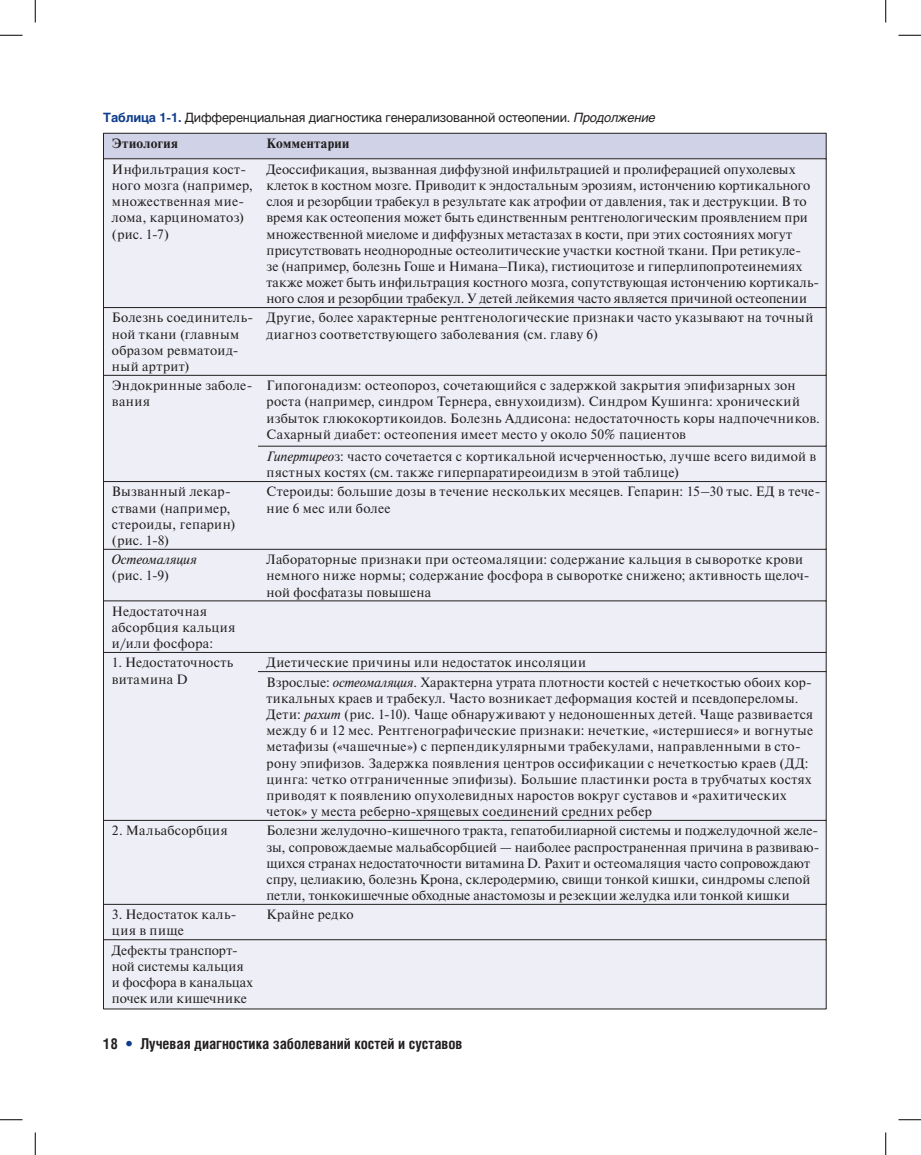
<style>
.page{position:relative;width:921px;height:1155px;background:#fff}
.page>*{position:absolute;margin:0;border:0;box-sizing:border-box;transform-origin:0 0}
.t1{font:700 15px "Helios Cond";color:#231f20}
.t2{font:13.5px/16.2px "Newton C";letter-spacing:.015em;color:#231f20}
.t3{font:700 13.5px "Newton C";letter-spacing:.02em;color:#231f20}
.t4{font:italic 13.5px "Newton C";letter-spacing:-.01em;color:#231f20}
.t5{font:12.75px "Helios";letter-spacing:-.01em;color:#231f20}
.s1{font-weight:700;color:#103d8c}
.s2{font-style:italic}
.s3{color:#103d8c}
</style>
<div class="page">
<div style="left:104px;top:159px;width:722px;height:850px;background:#edeef6"></div>
<div style="left:103px;top:133px;width:724px;height:26px;background:#d0d2e7"></div>
<hr style="left:103px;top:158px;width:155px;height:1px;background:#231f20">
<hr style="left:103px;top:159px;width:1px;height:148px;background:#231f20">
<hr style="left:258px;top:158px;width:568px;height:1px;background:#231f20">
<hr style="left:826px;top:159px;width:1px;height:148px;background:#231f20">
<hr style="left:103px;top:549px;width:723px;height:1px;background:#231f20">
<hr style="left:103px;top:939px;width:723px;height:1px;background:#231f20">
<hr style="left:103px;top:1009px;width:723px;height:1px;background:#231f20">
<hr style="left:103px;top:307px;width:155px;height:1px;background:#231f20">
<hr style="left:103px;top:308px;width:1px;height:67px;background:#231f20">
<hr style="left:258px;top:307px;width:568px;height:1px;background:#231f20">
<hr style="left:826px;top:308px;width:1px;height:67px;background:#231f20">
<hr style="left:103px;top:375px;width:155px;height:1px;background:#231f20">
<hr style="left:103px;top:375px;width:1px;height:71px;background:#231f20">
<hr style="left:103px;top:446px;width:1px;height:35px;background:#231f20">
<hr style="left:258px;top:375px;width:568px;height:1px;background:#231f20">
<hr style="left:826px;top:375px;width:1px;height:71px;background:#231f20">
<hr style="left:258px;top:446px;width:568px;height:1px;background:#231f20">
<hr style="left:826px;top:446px;width:1px;height:35px;background:#231f20">
<hr style="left:103px;top:481px;width:155px;height:1px;background:#231f20">
<hr style="left:103px;top:482px;width:1px;height:67px;background:#231f20">
<hr style="left:258px;top:481px;width:568px;height:1px;background:#231f20">
<hr style="left:826px;top:482px;width:1px;height:67px;background:#231f20">
<hr style="left:103px;top:549px;width:1px;height:52px;background:#231f20">
<hr style="left:826px;top:549px;width:1px;height:52px;background:#231f20">
<hr style="left:103px;top:601px;width:155px;height:1px;background:#231f20">
<hr style="left:103px;top:601px;width:1px;height:51px;background:#231f20">
<hr style="left:258px;top:601px;width:568px;height:1px;background:#231f20">
<hr style="left:826px;top:601px;width:1px;height:51px;background:#231f20">
<hr style="left:103px;top:652px;width:155px;height:1px;background:#231f20">
<svg style="left:103px;top:653px;width:1px;height:18px"></svg>
<hr style="left:103px;top:671px;width:1px;height:149px;background:#231f20">
<hr style="left:258px;top:652px;width:568px;height:1px;background:#231f20">
<svg style="left:826px;top:653px;width:1px;height:18px"></svg>
<hr style="left:258px;top:671px;width:568px;height:1px;background:#231f20">
<hr style="left:826px;top:672px;width:1px;height:148px;background:#231f20">
<hr style="left:103px;top:820px;width:155px;height:1px;background:#231f20">
<hr style="left:103px;top:820px;width:1px;height:84px;background:#231f20">
<hr style="left:258px;top:820px;width:568px;height:1px;background:#231f20">
<hr style="left:826px;top:820px;width:1px;height:84px;background:#231f20">
<hr style="left:103px;top:904px;width:155px;height:1px;background:#231f20">
<hr style="left:103px;top:904px;width:1px;height:35px;background:#231f20">
<hr style="left:258px;top:904px;width:568px;height:1px;background:#231f20">
<hr style="left:826px;top:904px;width:1px;height:35px;background:#231f20">
<hr style="left:103px;top:940px;width:1px;height:69px;background:#231f20">
<hr style="left:826px;top:940px;width:1px;height:69px;background:#231f20">
<svg style="left:0;top:35px;width:22px;height:1px"></svg>
<svg style="left:898px;top:35px;width:23px;height:1px"></svg>
<svg style="left:0;top:1119px;width:22px;height:1px"></svg>
<svg style="left:898px;top:1119px;width:23px;height:1px"></svg>
<svg style="left:35px;top:0;width:1px;height:22px"></svg>
<svg style="left:35px;top:1132px;width:1px;height:23px"></svg>
<svg style="left:885px;top:0;width:1px;height:22px"></svg>
<svg style="left:885px;top:1132px;width:1px;height:23px"></svg>
<p class="t5" style="left:103px;top:112px;width:554px"><span class="s1">Таблица 1-1.</span> Дифференциальная диагностика генерализованной остеопении. <span class="s2">Продолжение</span></p>
<p class="t3" style="left:112px;top:139px;width:67px">Этиология</p>
<p class="t3" style="left:267px;top:139px;width:84px">Комментарии</p>
<p class="t2" style="left:112px;top:162px;width:143px">Инфильтрация кост&shy;ного мозга (например, множественная мие&shy;лома, карциноматоз) (рис. 1-7)</p>
<p class="t2" style="left:267px;top:162px;width:554px">Деоссификация, вызванная диффузной инфильтрацией и пролиферацией опухолевых клеток в костном мозге. Приводит к эндостальным эрозиям, истончению кортикального слоя и резорбции трабекул в результате как атрофии от давления, так и деструкции. В то время как остеопения может быть единственным рентгенологическим проявлением при множественной миеломе и диффузных метастазах в кости, при этих состояниях могут присутствовать неоднородные остеолитические участки костной ткани. При ретикуле-<br>зе (например, болезнь Гоше и Нимана–Пика ), гистиоцитозе и гиперлипопротеинемиях также может быть инфильтрация костного мозга, сопутствующая истончению кортикаль&shy;ного слоя и резорбции трабекул. У детей лейкемия часто является причиной остеопении</p>
<p class="t2" style="left:112px;top:311px;width:143px">Болезнь соединитель&shy;ной ткани (главным образом ревматоид&shy;ный артрит)</p>
<p class="t2" style="left:267px;top:311px;width:548px">Другие, более характерные рентгенологические признаки часто указывают на точный диагноз соответствующего заболевания (см. главу 6)</p>
<p class="t2" style="left:112px;top:378px;width:142px">Эндокринные заболе&shy;вания</p>
<p class="t2" style="left:267px;top:378px;width:555px">Гипогонадизм: остеопороз, сочетающийся с задержкой закрытия эпифизарных зон роста (например, синдром Тернера , евнухоидизм). Синдром Кушинга : хронический избыток глюкокортикоидов. Болезнь Аддисона : недостаточность коры надпочечников.<br>Сахарный диабет: остеопения имеет место у около 50% пациентов</p>
<p class="t2" style="left:267px;top:449px;width:551px"><span class="s2">Гипертирео</span>з: часто сочетается с кортикальной исчерченностью, лучше всего видимой в пястных костях (см. также гиперпаратиреоидизм в этой таблице)</p>
<p class="t2" style="left:112px;top:485px;width:125px">Вызванный лекар&shy;ствами (например, стероиды, гепарин) (рис. 1-8)</p>
<p class="t2" style="left:267px;top:485px;width:555px">Стероиды: большие дозы в течение нескольких месяцев. Гепарин: 15–30 тыс. ЕД в тече&shy;ние 6 мес или более</p>
<p class="t4" style="left:112px;top:554px;width:86px">Остеомаляция</p>
<p class="t2" style="left:112px;top:569px;width:59px">(рис. 1-9)</p>
<p class="t2" style="left:267px;top:552px;width:545px">Лабораторные признаки при остеомаляции: содержание кальция в сыворотке крови немного ниже нормы; содержание фосфора в сыворотке снижено; активность щелоч&shy;ной фосфатазы повышена</p>
<p class="t2" style="left:112px;top:604px;width:125px">Недостаточная абсорбция кальция и/или фосфора:</p>
<p class="t2" style="left:112px;top:656px;width:123px">1. Недостаточность витамина D</p>
<p class="t2" style="left:267px;top:654px;width:547px;line-height:19.2px">Диетические причины или недостаток инсоляции<br>Взрослые: <span class="s2">остеомаляция</span>. Характерна утрата плотности костей с нечеткостью обоих кор-</p>
<p class="t2" style="left:267px;top:691px;width:548px">тикальных краев и трабекул. Часто возникает деформация костей и псевдопереломы.<br>Дети: <span class="s2">рахит</span> (рис. 1-10). Чаще обнаруживают у недоношенных детей. Чаще развивается между 6 и 12 мес. Рентгенографические признаки: нечеткие, «истершиеся» и вогнутые метафизы («чашечные») с перпендикулярными трабекулами, направленными в сто&shy;рону эпифизов. Задержка появления центров оссификации с нечеткостью краев (ДД: цинга: четко отграниченные эпифизы). Большие пластинки роста в трубчатых костях приводят к появлению опухолевидных наростов вокруг суставов и «рахитических четок» у места реберно-хрящевых соединений средних ребер</p>
<p class="t2" style="left:112px;top:823px;width:117px">2. Мальабсорбция</p>
<p class="t2" style="left:267px;top:823px;width:554px">Болезни желудочно-кишечного тракта, гепатобилиарной системы и поджелудочной желе&shy;зы, сопровождаемые мальабсорбцией — наиболее распространенная причина в развиваю&shy;щихся странах недостаточности витамина D. Рахит и остеомаляция часто сопровождают спру, целиакию, болезнь Крона , склеродермию, свищи тонкой кишки, синдромы слепой петли, тонкокишечные обходные анастомозы и резекции желудка или тонкой кишки</p>
<p class="t2" style="left:112px;top:907px;width:126px">3. Недостаток каль&shy;ция в пище</p>
<p class="t2" style="left:267px;top:907px;width:89px">Крайне редко</p>
<p class="t2" style="left:112px;top:943px;width:142px">Дефекты транспорт&shy;ной системы кальция и фосфора в канальцах почек или кишечнике</p>
<p class="t1" style="left:103px;top:1038px;width:361px">18 <span class="s3">•</span> Лучевая диагностика заболеваний костей и суставов</p>
</div>
